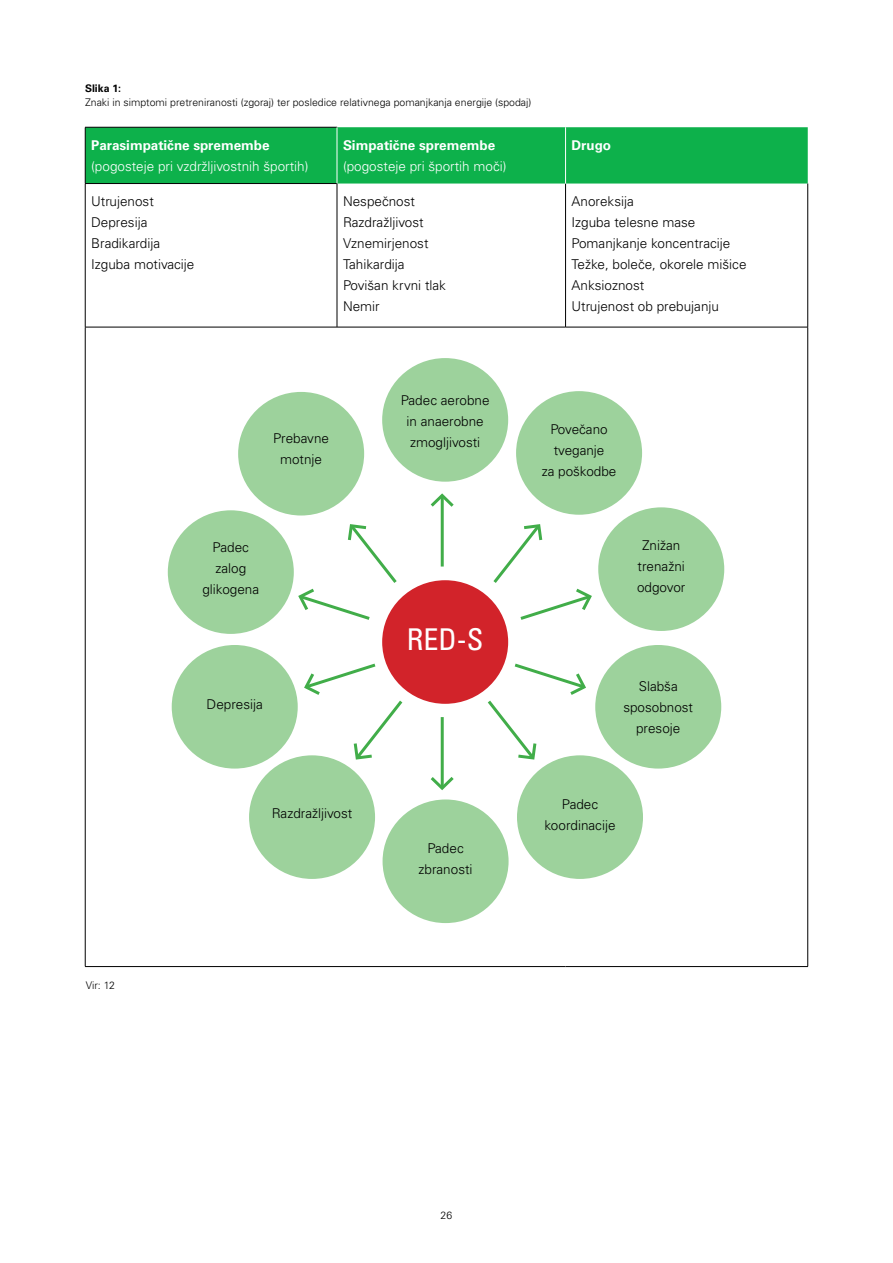
<style>
.page{position:relative;width:893px;height:1263px;background:#fff}
.page>*{position:absolute;margin:0;border:0;box-sizing:border-box;transform-origin:0 0}
.t1{font:30px "Univers LT57 Condensed";color:#fff}
.t2{font:300 13.5px/21px "Univers LT45";color:#000;text-align:center}
.t3{font:300 13.5px "Univers LT45";color:#fff}
.t4{font:700 13.5px "Univers LT Std";letter-spacing:-.005em;color:#fff}
.t5{font:300 10.5px "Univers LT45";color:#000}
.t6{font:700 10.5px "Univers LT Std";color:#000}
</style>
<div class="page">
<div style="left:86px;top:127px;width:722px;height:57px;background:#0db14b"></div>
<svg style="left:86px;top:184px;width:251px;height:695px"></svg>
<hr style="left:85px;top:127px;width:252px;height:1px;background:#000">
<hr style="left:85px;top:127px;width:1px;height:56px;background:#000">
<hr style="left:85px;top:183px;width:252px;height:1px;background:#000">
<hr style="left:85px;top:184px;width:1px;height:143px;background:#000">
<hr style="left:337px;top:184px;width:1px;height:143px;background:#000">
<hr style="left:565px;top:184px;width:1px;height:143px;background:#000">
<hr style="left:807px;top:184px;width:1px;height:143px;background:#000">
<hr style="left:85px;top:327px;width:252px;height:1px;background:#000">
<hr style="left:85px;top:327px;width:1px;height:639px;background:#000">
<hr style="left:337px;top:327px;width:229px;height:1px;background:#000">
<hr style="left:566px;top:327px;width:242px;height:1px;background:#000">
<hr style="left:807px;top:327px;width:1px;height:639px;background:#000">
<hr style="left:85px;top:966px;width:252px;height:1px;background:#000">
<hr style="left:337px;top:966px;width:229px;height:1px;background:#000">
<hr style="left:566px;top:966px;width:242px;height:1px;background:#000">
<hr style="left:337px;top:127px;width:1px;height:56px;background:#fff">
<hr style="left:565px;top:127px;width:1px;height:57px;background:#fff">
<div style="left:168px;top:510px;width:126px;height:124px;background:#9dd29c;border-radius:50%"></div>
<div style="left:172px;top:645px;width:126px;height:123px;background:#9dd29c;border-radius:50%"></div>
<div style="left:238px;top:392px;width:126px;height:123px;background:#9dd29c;border-radius:50%"></div>
<div style="left:249px;top:755px;width:126px;height:124px;background:#9dd29c;border-radius:50%"></div>
<div style="left:382px;top:358px;width:126px;height:124px;background:#9dd29c;border-radius:50%"></div>
<div style="left:383px;top:799px;width:126px;height:124px;background:#9dd29c;border-radius:50%"></div>
<div style="left:382px;top:580px;width:126px;height:124px;background:#d2232a;border-radius:50%"></div>
<div style="left:516px;top:391px;width:126px;height:124px;background:#9dd29c;border-radius:50%"></div>
<div style="left:517px;top:755px;width:126px;height:124px;background:#9dd29c;border-radius:50%"></div>
<div style="left:598px;top:507px;width:126px;height:124px;background:#9dd29c;border-radius:50%"></div>
<div style="left:595px;top:645px;width:126px;height:123px;background:#9dd29c;border-radius:50%"></div>
<hr style="left:441px;top:495px;width:3px;height:71px;background:#41ad49">
<svg style="left:430px;top:493px;width:24px;height:17px"></svg>
<svg style="left:296px;top:521px;width:104px;height:101px"></svg>
<svg style="left:490px;top:524px;width:102px;height:98px"></svg>
<hr style="left:441px;top:717px;width:3px;height:71px;background:#41ad49">
<svg style="left:430px;top:774px;width:24px;height:17px"></svg>
<svg style="left:485px;top:661px;width:103px;height:101px"></svg>
<svg style="left:302px;top:661px;width:103px;height:101px"></svg>
<p class="t6" style="left:85px;top:82px;width:38px">Slika 1:</p>
<p class="t5" style="left:85px;top:96px;width:448px">Znaki in simptomi pretreniranosti (zgoraj) ter posledice relativnega pomanjkanja energije (spodaj)</p>
<p class="t4" style="left:91px;top:137px;width:180px">Parasimpatične spremembe</p>
<p class="t3" style="left:91px;top:158px;width:219px">(pogosteje pri vzdržljivostnih športih)</p>
<p class="t4" style="left:343px;top:137px;width:154px">Simpatične spremembe</p>
<p class="t3" style="left:343px;top:158px;width:165px">(pogosteje pri športih moči)</p>
<p class="t4" style="left:572px;top:137px;width:41px">Drugo</p>
<p class="t2" style="left:91px;top:191px;width:105px;text-align:left">Utrujenost<br>Depresija<br>Bradikardija<br>Izguba motivacije</p>
<p class="t2" style="left:343px;top:191px;width:105px;text-align:left">Nespečnost<br>Razdražljivost<br>Vznemirjenost<br>Tahikardija<br>Povišan krvni tlak<br>Nemir</p>
<p class="t2" style="left:572px;top:191px;width:176px;text-align:left">Anoreksija<br>Izguba telesne mase<br>Pomanjkanje koncentracije<br>Težke, boleče, okorele mišice<br>Anksioznost<br>Utrujenost ob prebujanju</p>
<p class="t5" style="left:86px;top:979px;width:31px">Vir: 12</p>
<p class="t2" style="left:273px;top:428px;width:57px">Prebavne motnje</p>
<p class="t2" style="left:202px;top:536px;width:58px">Padec zalog glikogena</p>
<p class="t2" style="left:207px;top:694px;width:58px">Depresija</p>
<p class="t2" style="left:272px;top:803px;width:82px">Razdražljivost</p>
<p class="t2" style="left:401px;top:390px;width:90px">Padec aerobne in anaerobne zmogljivosti</p>
<h1 class="t1" style="left:407px;top:620px;width:78px">RED-S</h1>
<p class="t2" style="left:419px;top:838px;width:55px">Padec zbranosti</p>
<p class="t2" style="left:542px;top:419px;width:76px">Povečano tveganje<br>za poškodbe</p>
<p class="t2" style="left:637px;top:535px;width:50px">Znižan trenažni odgovor</p>
<p class="t2" style="left:623px;top:676px;width:71px">Slabša sposobnost presoje</p>
<p class="t2" style="left:544px;top:794px;width:72px">Padec koordinacije</p>
<p class="t5" style="left:441px;top:1209px;width:13px">26</p>
</div>
